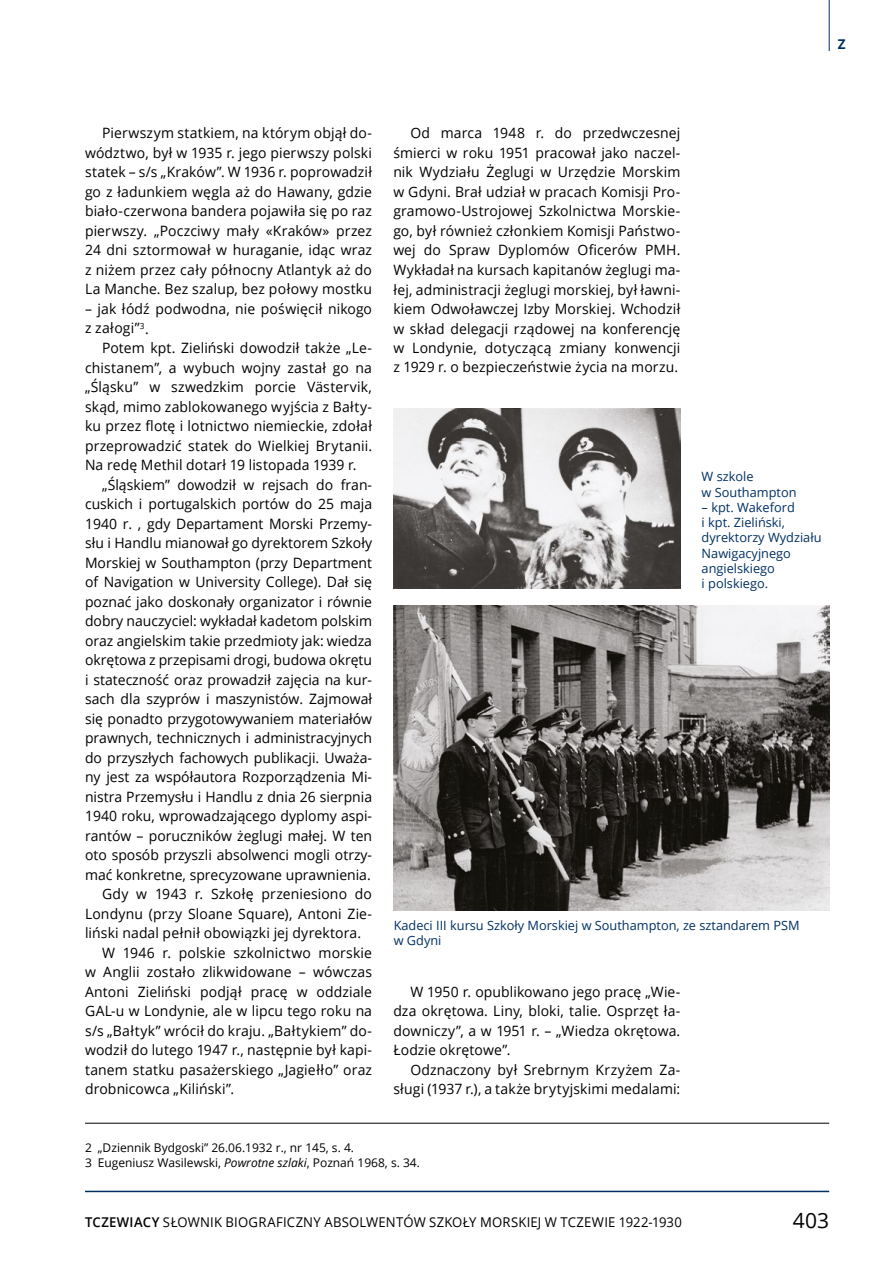
<style>
.page{position:relative;width:893px;height:1263px;background:#fff}
.page>*{position:absolute;margin:0;border:0;box-sizing:border-box;transform-origin:0 0}
.t1{font:21px "Open Sans";color:#000}
.t2{font:14.25px/19.5px "Open Sans";color:#000;text-align:justify}
.t3{font:14.25px "Open Sans";letter-spacing:.02em;color:#000}
.t4{font:13.5px "Open Sans";letter-spacing:.015em;color:#000}
.t5{font:700 13.5px "Open Sans";color:#003063}
.t6{font:12.75px/15.3px "Open Sans";color:#003063}
.t7{font:12px/14.4px "Open Sans";color:#000}
.s1{font-style:italic}
.s2{font-weight:600}
</style>
<div class="page">
<hr style="left:85px;top:1191px;width:744px;height:1px;background:#003063">
<hr style="left:829px;top:0;width:1px;height:51px;background:#003063">
<img style="left:394px;top:408px;width:286px;height:180px">
<img style="left:394px;top:606px;width:435px;height:304px">
<hr style="left:85px;top:1123px;width:744px;height:1px;background:#000">
<p class="t5" style="left:838px;top:34px;width:9px">Z</p>
<p class="t2" style="left:85px;top:123px;width:289px;text-indent:17px">Pierwszym statkiem, na którym objął do&shy;wództwo, był w 1935 r. jego pierwszy polski statek – s/s „Kraków”. W 1936 r. poprowadził go z ładunkiem węgla aż do Hawany, gdzie biało-czerwona bandera pojawiła się po raz pierwszy. „Poczciwy mały «Kraków» przez 24 dni sztormował w huraganie, idąc wraz z niżem przez cały północny Atlantyk aż do La Manche. Bez szalup, bez połowy mostku</p>
<p class="t2" style="left:85px;top:299px;width:289px">– jak łódź podwodna, nie poświęcił nikogo z załogi”<sup>3</sup>.</p>
<p class="t2" style="left:85px;top:338px;width:289px;text-indent:17px">Potem kpt. Zieliński dowodził także „Le&shy;chistanem”, a wybuch wojny zastał go na „Śląsku” w szwedzkim porcie Västervik, skąd, mimo zablokowanego wyjścia z Bałty&shy;ku przez flotę i lotnictwo niemieckie, zdołał przeprowadzić statek do Wielkiej Brytanii.<br>Na redę Methil dotarł 19 listopada 1939 r.</p>
<p class="t2" style="left:102px;top:474px;width:272px">„Śląskiem” dowodził w rejsach do fran-</p>
<p class="t2" style="left:85px;top:494px;width:289px">cuskich i portugalskich portów do 25 maja</p>
<p class="t2" style="left:85px;top:513px;width:289px">1940 r. , gdy Departament Morski Przemy-</p>
<p class="t2" style="left:85px;top:533px;width:289px">słu i Handlu mianował go dyrektorem Szkoły</p>
<p class="t2" style="left:85px;top:552px;width:289px">Morskiej w Southampton (przy Department</p>
<p class="t2" style="left:85px;top:572px;width:289px">of Navigation w University College). Dał się</p>
<p class="t2" style="left:85px;top:591px;width:289px">poznać jako doskonały organizator i równie</p>
<p class="t2" style="left:85px;top:611px;width:289px">dobry nauczyciel: wykładał kadetom polskim</p>
<p class="t2" style="left:85px;top:630px;width:289px">oraz angielskim takie przedmioty jak: wiedza</p>
<p class="t2" style="left:85px;top:650px;width:289px">okrętowa z przepisami drogi, budowa okrętu</p>
<p class="t2" style="left:85px;top:669px;width:289px">i stateczność oraz prowadził zajęcia na kur-</p>
<p class="t2" style="left:85px;top:689px;width:289px">sach dla szyprów i maszynistów. Zajmował</p>
<p class="t2" style="left:85px;top:708px;width:289px">się ponadto przygotowywaniem materiałów</p>
<p class="t2" style="left:85px;top:728px;width:289px">prawnych, technicznych i administracyjnych</p>
<p class="t2" style="left:85px;top:747px;width:289px">do przyszłych fachowych publikacji. Uważa-</p>
<p class="t2" style="left:85px;top:767px;width:289px">ny jest za współautora Rozporządzenia Mi-</p>
<p class="t2" style="left:85px;top:786px;width:289px">nistra Przemysłu i Handlu z dnia 26 sierpnia</p>
<p class="t2" style="left:85px;top:806px;width:289px">1940 roku, wprowadzającego dyplomy aspi-</p>
<p class="t2" style="left:85px;top:825px;width:289px">rantów – poruczników żeglugi małej. W ten</p>
<p class="t2" style="left:85px;top:845px;width:289px">oto sposób przyszli absolwenci mogli otrzy-</p>
<p class="t2" style="left:85px;top:864px;width:287px">mać konkretne, sprecyzowane uprawnienia.</p>
<p class="t2" style="left:102px;top:884px;width:272px">Gdy w 1943 r. Szkołę przeniesiono do</p>
<p class="t2" style="left:85px;top:903px;width:289px">Londynu (przy Sloane Square), Antoni Zie-</p>
<p class="t2" style="left:85px;top:923px;width:278px">liński nadal pełnił obowiązki jej dyrektora.</p>
<p class="t2" style="left:102px;top:942px;width:272px">W 1946 r. polskie szkolnictwo morskie</p>
<p class="t2" style="left:85px;top:962px;width:289px">w Anglii zostało zlikwidowane – wówczas</p>
<p class="t2" style="left:85px;top:981px;width:289px">Antoni Zieliński podjął pracę w oddziale</p>
<p class="t2" style="left:85px;top:1001px;width:289px">GAL-u w Londynie, ale w lipcu tego roku na</p>
<p class="t3" style="left:85px;top:1020px;width:289px">s/s „Bałtyk” wrócił do kraju. „Bałtykiem” do-</p>
<p class="t2" style="left:85px;top:1040px;width:289px">wodził do lutego 1947 r., następnie był kapi-</p>
<p class="t2" style="left:85px;top:1059px;width:289px">tanem statku pasażerskiego „Jagiełło” oraz</p>
<p class="t2" style="left:85px;top:1079px;width:151px">drobnicowca „Kiliński”.</p>
<p class="t2" style="left:393px;top:123px;width:289px;text-indent:17px">Od marca 1948 r. do przedwczesnej śmierci w roku 1951 pracował jako naczel&shy;nik Wydziału Żeglugi w Urzędzie Morskim w Gdyni. Brał udział w pracach Komisji Pro&shy;gramowo-Ustrojowej Szkolnictwa Morskie&shy;go, był również członkiem Komisji Państwo&shy;wej do Spraw Dyplomów Oficerów PMH.<br>Wykładał na kursach kapitanów żeglugi ma&shy;łej, administracji żeglugi morskiej, był ławni&shy;kiem Odwoławczej Izby Morskiej. Wchodził w skład delegacji rządowej na konferencję w Londynie, dotyczącą zmiany konwencji z 1929 r. o bezpieczeństwie życia na morzu.</p>
<p class="t6" style="left:702px;top:469px;width:96px">W szkole<br>w Southampton</p>
<p class="t6" style="left:702px;top:499px;width:121px">– kpt. Wakeford<br>i kpt. Zieliński, dyrektorzy Wydziału<br>Nawigacyjnego angielskiego<br>i polskiego.</p>
<p class="t6" style="left:394px;top:917px;width:407px">Kadeci III kursu Szkoły Morskiej w Southampton, ze sztandarem PSM w Gdyni</p>
<p class="t2" style="left:393px;top:981px;width:289px;text-indent:17px">W 1950 r. opublikowano jego pracę „Wie&shy;dza okrętowa. Liny, bloki, talie. Osprzęt ła&shy;downiczy”, a w 1951 r. – „Wiedza okrętowa.<br>Łodzie okrętowe”.</p>
<p class="t2" style="left:393px;top:1059px;width:289px;text-align:right">Odznaczony był Srebrnym Krzyżem Za&shy;sługi (1937 r.), a także brytyjskimi medalami:</p>
<p class="t7" style="left:85px;top:1140px;width:336px">2 „Dziennik Bydgoski” 26.06.1932 r., nr 145, s. 4.<br>3 Eugeniusz Wasilewski, <span class="s1">Powrotne szlaki</span>, Poznań 1968, s. 34.</p>
<p class="t4" style="left:85px;top:1212px;width:598px"><span class="s2">TCZEWIACY</span> SŁOWNIK BIOGRAFICZNY ABSOLWENTÓW SZKOŁY MORSKIEJ W TCZEWIE 1922-1930</p>
<h1 class="t1" style="left:793px;top:1206px;width:38px">403</h1>
</div>
